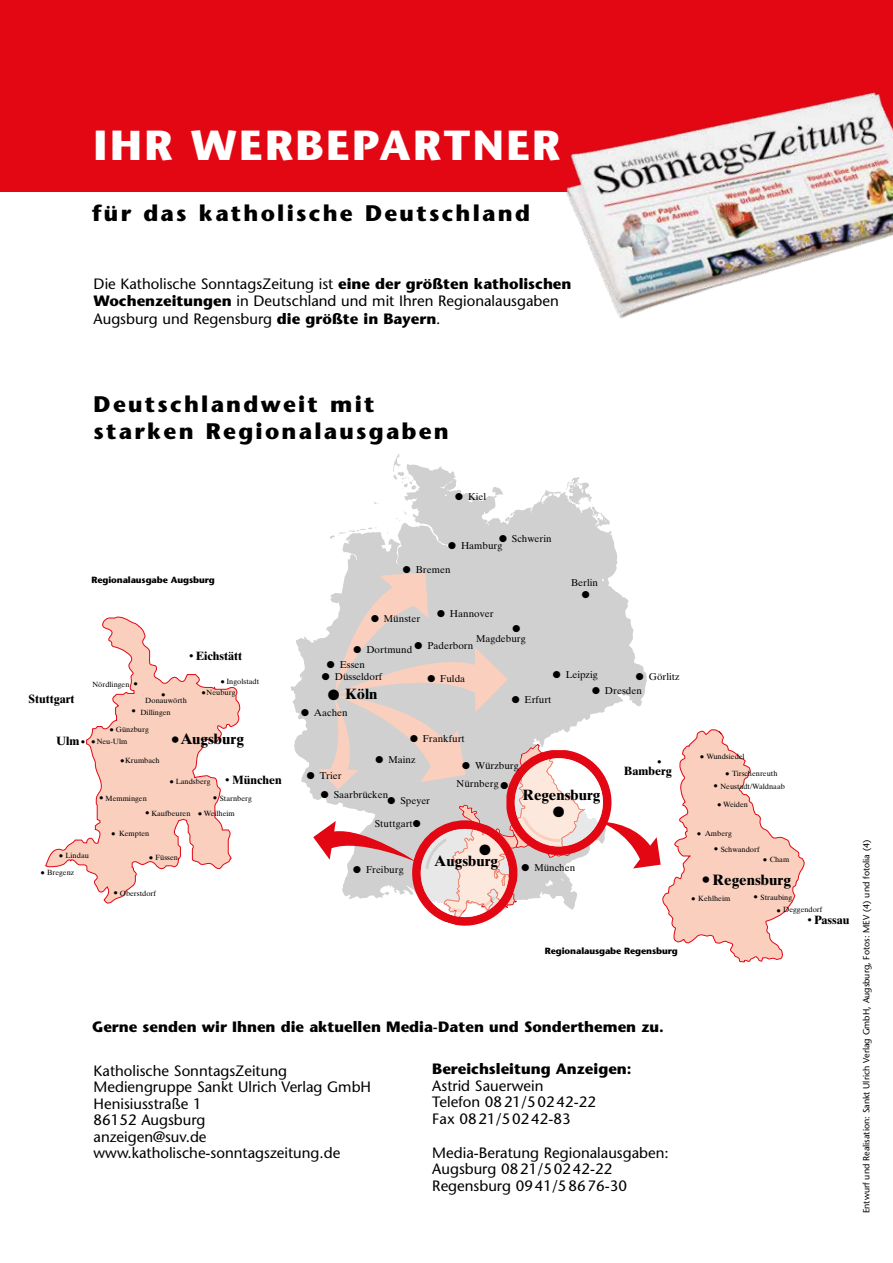
<style>
.page{position:relative;width:893px;height:1263px;background:#fff}
.page>*{position:absolute;margin:0;border:0;box-sizing:border-box;transform-origin:0 0}
.t1{font:700 42px "Stone Sans Std";letter-spacing:.06em;color:#fff}
.t2{font:700 22.5px/27px "Stone Sans Std";letter-spacing:.1em;color:#000}
.t3{font:700 18px "Helvetica Neue LT Std";color:#000}
.t4{font:500 15px/16.5px "Stone Sans Std";color:#000}
.t5{font:700 15px "Stone Sans Std";color:#000}
.t6{font:700 15px "Times Ten";color:#000}
.t7{font:700 14.85px "Times Ten";color:#000}
.t8{font:14.85px "Zapf Dingbats Std";color:#000}
.t9{font:700 12px "Times Ten";color:#000}
.t10{font:9.9px "Times Ten";color:#000}
.t11{font:9.9px "Zapf Dingbats Std";color:#000}
.t12{font:500 9px "Stone Sans Std";color:#000}
.t13{font:700 9px "Stone Sans Std";letter-spacing:-.01em;color:#000}
.t14{font:700 9px/18.8px "Helvetica Neue LT Std";color:#000;text-align:center}
.t15{font:7.5px/12.6px "Times Ten";color:#000;text-align:center}
.s1{font-weight:700}
</style>
<div class="page">
<div style="left:0;top:0;width:893px;height:191px;background:#e30613"></div>
<svg style="left:291px;top:455px;width:327px;height:342px"></svg>
<svg style="left:45px;top:616px;width:195px;height:287px"></svg>
<svg style="left:313px;top:572px;width:492px;height:390px"></svg>
<img style="left:538px;top:92px;width:355px;height:227px">
<h1 class="t1" style="left:94px;top:120px;width:468px">IHR WERBEPARTNER</h1>
<h2 class="t2" style="left:92px;top:199px;width:439px">für das katholische Deutschland</h2>
<p class="t4" style="left:94px;top:276px;width:479px">Die Katholische SonntagsZeitung ist <span class="s1">eine der größten katholischen<br>Wochenzeitungen</span> in Deutschland und mit Ihren Regionalausgaben</p>
<p class="t4" style="left:94px;top:310px;width:348px">Augsburg und Regensburg <span class="s1">die größte in Bayern</span>.</p>
<h2 class="t2" style="left:94px;top:390px;width:357px">Deutschlandweit mit starken Regionalausgaben</h2>
<p class="t10" style="left:455px;top:491px;width:33px">● Kiel</p>
<p class="t10" style="left:499px;top:532px;width:54px">● Schwerin</p>
<p class="t10" style="left:448px;top:539px;width:56px">● Hamburg</p>
<p class="t10" style="left:403px;top:564px;width:49px">● Bremen</p>
<p class="t13" style="left:92px;top:575px;width:125px">Regionalausgabe Augsburg</p>
<p class="t10" style="left:571px;top:576px;width:29px">Berlin</p>
<p class="t11" style="left:582px;top:590px;width:9px">●</p>
<p class="t10" style="left:371px;top:612px;width:51px">● Münster</p>
<p class="t10" style="left:437px;top:607px;width:58px">● Hannover</p>
<p class="t9" style="left:196px;top:648px;width:48px">Eichstätt</p>
<p class="t14" style="left:189px;top:647px;width:6px">•</p>
<p class="t11" style="left:512px;top:624px;width:9px">●</p>
<p class="t10" style="left:476px;top:633px;width:51px">Magdeburg</p>
<p class="t10" style="left:415px;top:640px;width:60px">● Paderborn</p>
<p class="t10" style="left:354px;top:643px;width:60px">● Dortmund</p>
<p class="t10" style="left:327px;top:659px;width:40px">● Essen</p>
<p class="t9" style="left:28px;top:692px;width:47px">Stuttgart</p>
<p class="t15" style="left:92px;top:678px;width:39px">Nördlingen</p>
<p class="t14" style="left:134px;top:675px;width:6px">•</p>
<p class="t14" style="left:131px;top:701px;width:6px">•</p>
<p class="t14" style="left:161px;top:685px;width:6px">•</p>
<p class="t15" style="left:145px;top:694px;width:43px">Donauwörth</p>
<p class="t15" style="left:140px;top:706px;width:32px">Dillingen</p>
<p class="t15" style="left:226px;top:675px;width:34px">Ingolstadt</p>
<p class="t14" style="left:220px;top:672px;width:6px">•</p>
<p class="t15" style="left:207px;top:686px;width:30px">Neuburg</p>
<p class="t14" style="left:202px;top:683px;width:6px">•</p>
<p class="t10" style="left:322px;top:671px;width:62px">● Düsseldorf</p>
<p class="t10" style="left:553px;top:669px;width:46px">● Leipzig</p>
<p class="t10" style="left:592px;top:685px;width:51px">● Dresden</p>
<p class="t10" style="left:636px;top:671px;width:45px">● Görlitz</p>
<p class="t10" style="left:427px;top:673px;width:39px">● Fulda</p>
<p class="t7" style="left:330px;top:685px;width:49px">● Köln</p>
<p class="t8" style="left:328px;top:688px;width:13px">●</p>
<p class="t10" style="left:512px;top:694px;width:41px">● Erfurt</p>
<p class="t10" style="left:301px;top:707px;width:48px">● Aachen</p>
<p class="t15" style="left:116px;top:723px;width:34px">Günzburg</p>
<p class="t14" style="left:109px;top:720px;width:6px">•</p>
<p class="t9" style="left:56px;top:734px;width:25px">Ulm</p>
<p class="t15" style="left:97px;top:735px;width:32px">Neu-Ulm</p>
<p class="t14" style="left:81px;top:732px;width:16px">• •</p>
<p class="t6" style="left:180px;top:730px;width:65px">Augsburg</p>
<p class="t3" style="left:171px;top:728px;width:11px">•</p>
<p class="t10" style="left:410px;top:733px;width:56px">● Frankfurt</p>
<p class="t15" style="left:125px;top:754px;width:36px">Krumbach</p>
<p class="t14" style="left:120px;top:751px;width:6px">•</p>
<p class="t9" style="left:232px;top:772px;width:51px">München</p>
<p class="t14" style="left:225px;top:770px;width:6px">•</p>
<p class="t15" style="left:176px;top:775px;width:36px">Landsberg</p>
<p class="t15" style="left:204px;top:807px;width:33px">Weilheim</p>
<p class="t14" style="left:170px;top:772px;width:6px">•</p>
<p class="t15" style="left:106px;top:792px;width:43px">Memmingen</p>
<p class="t15" style="left:220px;top:792px;width:34px">Starnberg</p>
<p class="t14" style="left:213px;top:788px;width:6px">•</p>
<p class="t14" style="left:99px;top:788px;width:6px">•</p>
<p class="t15" style="left:151px;top:807px;width:41px">Kaufbeuren</p>
<p class="t14" style="left:145px;top:804px;width:6px">•</p>
<p class="t14" style="left:198px;top:804px;width:6px">•</p>
<p class="t15" style="left:119px;top:827px;width:32px">Kempten</p>
<p class="t14" style="left:111px;top:824px;width:6px">•</p>
<p class="t10" style="left:376px;top:754px;width:41px">● Mainz</p>
<p class="t10" style="left:321px;top:789px;width:69px">● Saarbrücken</p>
<p class="t10" style="left:375px;top:818px;width:47px">Stuttgart●</p>
<p class="t10" style="left:307px;top:769px;width:36px">● Trier</p>
<p class="t10" style="left:387px;top:794px;width:44px">● Speyer</p>
<p class="t10" style="left:462px;top:760px;width:58px">● Würzburg</p>
<p class="t10" style="left:457px;top:778px;width:53px">Nürnberg ●</p>
<p class="t7" style="left:522px;top:786px;width:79px">Regensburg</p>
<p class="t8" style="left:553px;top:804px;width:13px">●</p>
<p class="t11" style="left:555px;top:808px;width:9px">●</p>
<p class="t14" style="left:657px;top:752px;width:6px">•</p>
<p class="t9" style="left:624px;top:764px;width:49px">Bamberg</p>
<p class="t15" style="left:706px;top:750px;width:40px">Wundsiedel</p>
<p class="t15" style="left:720px;top:767px;width:66px">Tirschenreuth<br>Neustadt/Waldnaab</p>
<p class="t14" style="left:700px;top:747px;width:6px">•</p>
<p class="t14" style="left:725px;top:764px;width:6px">•</p>
<p class="t14" style="left:714px;top:776px;width:9px">• •</p>
<p class="t15" style="left:723px;top:798px;width:26px">Weiden</p>
<p class="t15" style="left:705px;top:827px;width:29px">Amberg</p>
<p class="t14" style="left:697px;top:824px;width:6px">•</p>
<p class="t15" style="left:66px;top:849px;width:25px">Lindau</p>
<p class="t14" style="left:59px;top:846px;width:6px">•</p>
<p class="t15" style="left:47px;top:866px;width:29px">Bregenz</p>
<p class="t14" style="left:40px;top:863px;width:6px">•</p>
<p class="t15" style="left:156px;top:851px;width:24px">Füssen</p>
<p class="t14" style="left:149px;top:848px;width:6px">•</p>
<p class="t15" style="left:120px;top:887px;width:38px">Oberstdorf</p>
<p class="t14" style="left:114px;top:883px;width:6px">•</p>
<p class="t10" style="left:353px;top:863px;width:52px">● Freiburg</p>
<p class="t8" style="left:479px;top:842px;width:13px">●</p>
<p class="t7" style="left:434px;top:852px;width:65px">Augsburg</p>
<p class="t10" style="left:521px;top:861px;width:55px">● München</p>
<p class="t15" style="left:721px;top:843px;width:40px">Schwandorf</p>
<p class="t14" style="left:714px;top:839px;width:6px">•</p>
<p class="t15" style="left:770px;top:853px;width:21px">Cham</p>
<p class="t14" style="left:763px;top:850px;width:6px">•</p>
<p class="t6" style="left:713px;top:870px;width:80px">Regensburg</p>
<p class="t3" style="left:701px;top:869px;width:11px">•</p>
<p class="t15" style="left:698px;top:892px;width:34px">Kehlheim</p>
<p class="t15" style="left:760px;top:891px;width:33px">Straubing</p>
<p class="t14" style="left:754px;top:887px;width:6px">•</p>
<p class="t14" style="left:691px;top:889px;width:6px">•</p>
<p class="t15" style="left:783px;top:903px;width:41px">Deggendorf</p>
<p class="t9" style="left:814px;top:912px;width:37px">Passau</p>
<p class="t14" style="left:776px;top:901px;width:6px">•</p>
<p class="t14" style="left:807px;top:910px;width:6px">•</p>
<p class="t13" style="left:545px;top:945px;width:134px">Regionalausgabe Regensburg</p>
<p class="t5" style="left:92px;top:1018px;width:573px">Gerne senden wir Ihnen die aktuellen Media-Daten und Sonderthemen zu.</p>
<p class="t4" style="left:94px;top:1062px;width:279px">Katholische SonntagsZeitung<br>Mediengruppe Sankt Ulrich Verlag GmbH<br>Henisiusstraße 1<br>86152 Augsburg<br>anzeigen@suv.de www.katholische-sonntagszeitung.de</p>
<p class="t5" style="left:432px;top:1060px;width:201px">Bereichsleitung Anzeigen:</p>
<p class="t4" style="left:432px;top:1077px;width:165px">Astrid Sauerwein<br>Telefon 0821/50242-22<br>Fax 0821/50242-83</p>
<p class="t4" style="left:432px;top:1144px;width:238px">Media-Beratung Regionalausgaben:<br>Augsburg 0821/50242-22<br>Regensburg 0941/58676-30</p>
<p class="t12" style="left:861px;top:1213px;width:375px;rotate:-90deg">Entwurf und Realisation: Sankt Ulrich Verlag GmbH, Augsburg, Fotos: MEV (4) und fotolia (4)</p>
</div>
